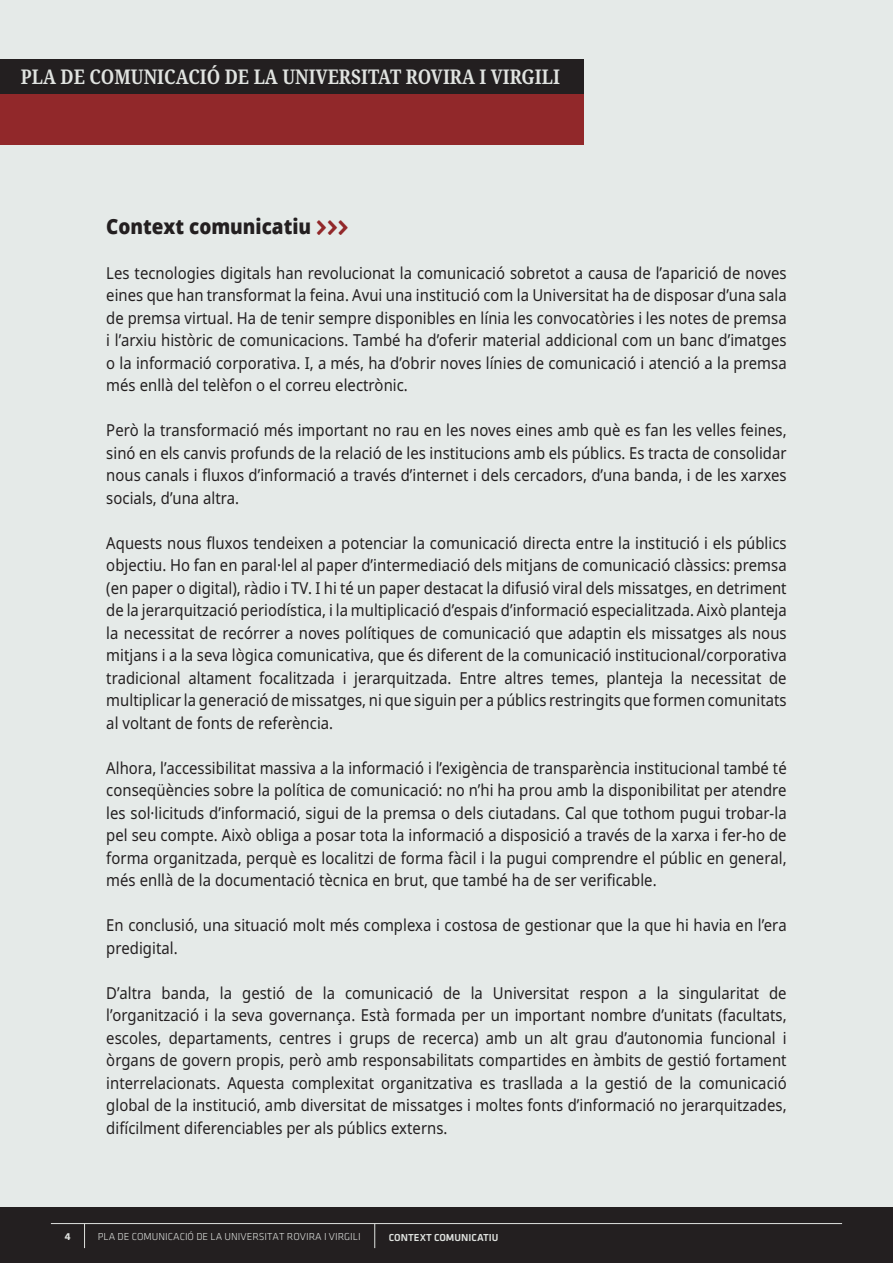
<style>
.page{position:relative;width:893px;height:1263px;background:#e5eae8}
.page>*{position:absolute;margin:0;border:0;box-sizing:border-box;transform-origin:0 0}
.t1{font:800 21px "Open Sans";color:#231f20;scale:.9 1}
.t2{font:700 20.25px "Noto Serif";color:#e0e3e0;scale:.85 1}
.t3{font:16.5px/22.5px "Noto Sans";letter-spacing:.005em;color:#231f20;text-align:justify;scale:.9 1}
.t4{font:10.5px "Klavika Light OSF";color:#e0e3e0}
.t5{font:500 10.5px "Klavika";color:#e0e3e0}
.t6{font:700 10.5px "Klavika";color:#e0e3e0}
.s1{font-family:"Guifxv 2 Transports";font-weight:400;color:#92282a}
</style>
<div class="page">
<div style="left:0;top:1208px;width:893px;height:55px;background:#231f20"></div>
<hr style="left:51px;top:1223px;width:791px;height:1px;background:#e0e3e0">
<svg style="left:84px;top:1224px;width:1px;height:24px"></svg>
<svg style="left:374px;top:1224px;width:1px;height:24px"></svg>
<div style="left:0;top:94px;width:584px;height:51px;background:#91282a"></div>
<div style="left:0;top:60px;width:584px;height:34px;background:#231f20"></div>
<p class="t2" style="left:21px;top:63px;width:636px">PLA DE COMUNICACIÓ DE LA UNIVERSITAT ROVIRA I VIRGILI</p>
<p class="t1" style="left:106px;top:210px;width:271px">Context comunicatiu <span class="s1">&gt;&gt;&gt;</span></p>
<p class="t3" style="left:106px;top:261px;width:757px">Les tecnologies digitals han revolucionat la comunicació sobretot a causa de l’aparició de noves eines que han transformat la feina. Avui una institució com la Universitat ha de disposar d’una sala de premsa virtual. Ha de tenir sempre disponibles en línia les convocatòries i les notes de premsa i l’arxiu històric de comunicacions. També ha d’oferir material addicional com un banc d’imatges o la informació corporativa. I, a més, ha d’obrir noves línies de comunicació i atenció a la premsa més enllà del telèfon o el correu electrònic.</p>
<p class="t3" style="left:106px;top:419px;width:757px">Però la transformació més important no rau en les noves eines amb què es fan les velles feines, sinó en els canvis profunds de la relació de les institucions amb els públics. Es tracta de consolidar nous canals i fluxos d’informació a través d’internet i dels cercadors, d’una banda, i de les xarxes socials, d’una altra.</p>
<p class="t3" style="left:106px;top:531px;width:757px">Aquests nous fluxos tendeixen a potenciar la comunicació directa entre la institució i els públics objectiu. Ho fan en paral·lel al paper d’intermediació dels mitjans de comunicació clàssics: premsa (en paper o digital), ràdio i TV. I hi té un paper destacat la difusió viral dels missatges, en detriment de la jerarquització periodística, i la multiplicació d’espais d’informació especialitzada. Això planteja la necessitat de recórrer a noves polítiques de comunicació que adaptin els missatges als nous mitjans i a la seva lògica comunicativa, que és diferent de la comunicació institucional/corporativa tradicional altament focalitzada i jerarquitzada. Entre altres temes, planteja la necessitat de multiplicar la generació de missatges, ni que siguin per a públics restringits que formen comunitats al voltant de fonts de referència.</p>
<p class="t3" style="left:106px;top:756px;width:757px">Alhora, l’accessibilitat massiva a la informació i l’exigència de transparència institucional també té conseqüències sobre la política de comunicació: no n’hi ha prou amb la disponibilitat per atendre les sol·licituds d’informació, sigui de la premsa o dels ciutadans. Cal que tothom pugui trobar-la pel seu compte. Això obliga a posar tota la informació a disposició a través de la xarxa i fer-ho de forma organitzada, perquè es localitzi de forma fàcil i la pugui comprendre el públic en general, més enllà de la documentació tècnica en brut, que també ha de ser verificable.</p>
<p class="t3" style="left:106px;top:914px;width:757px">En conclusió, una situació molt més complexa i costosa de gestionar que la que hi havia en l’era predigital.</p>
<p class="t3" style="left:106px;top:981px;width:757px">D’altra banda, la gestió de la comunicació de la Universitat respon a la singularitat de l’organització i la seva governança. Està formada per un important nombre d’unitats (facultats, escoles, departaments, centres i grups de recerca) amb un alt grau d’autonomia funcional i òrgans de govern propis, però amb responsabilitats compartides en àmbits de gestió fortament interrelacionats. Aquesta complexitat organitzativa es trasllada a la gestió de la comunicació global de la institució, amb diversitat de missatges i moltes fonts d’informació no jerarquitzades, difícilment diferenciables per als públics externs.</p>
<p class="t6" style="left:65px;top:1231px;width:7px">4</p>
<p class="t4" style="left:98px;top:1231px;width:264px">PLA DE COMUNICACIÓ DE LA UNIVERSITAT ROVIRA I VIRGILI</p>
<p class="t5" style="left:389px;top:1231px;width:111px">CONTEXT COMUNICATIU</p>
</div>
